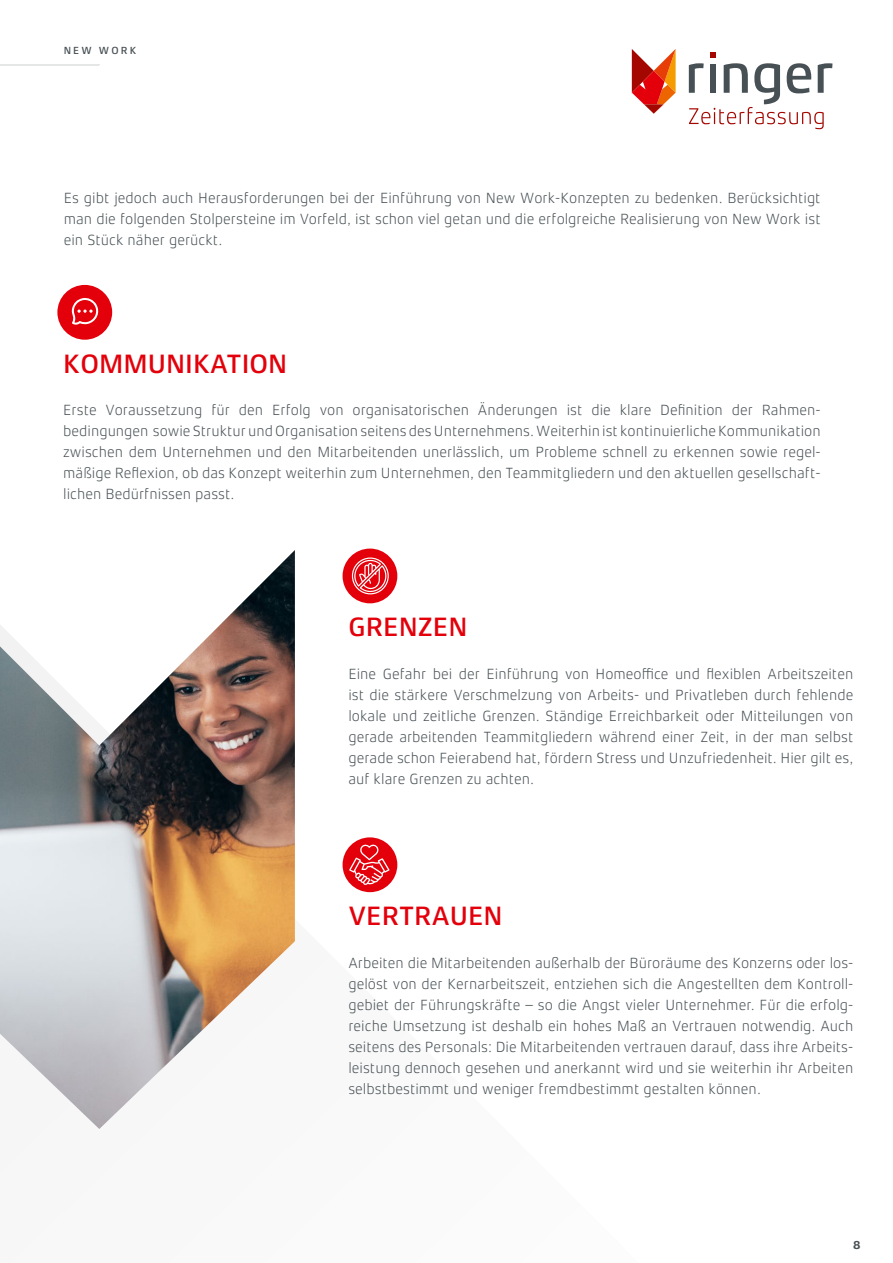
<style>
.page{position:relative;width:893px;height:1263px;background:#fff}
.page>*{position:absolute;margin:0;border:0;box-sizing:border-box;transform-origin:0 0}
.t1{font:500 27px "Xenois Sans Pro";color:#e3000b}
.t2{font:300 15px/21px "Xenois Sans Pro";color:#475054;text-align:justify}
.t3{font:700 12px "Xenois Sans Pro";color:#475054}
.t4{font:500 10.5px "Xenois Sans Pro";letter-spacing:.2em;color:#475054}
</style>
<div class="page">
<svg style="left:632px;top:49px;width:44px;height:65px"></svg>
<svg style="left:689px;top:52px;width:143px;height:77px"></svg>
<img style="left:0;top:550px;width:295px;height:579px">
<div style="left:343px;top:549px;width:54px;height:54px;background:#e3000b;border-radius:50%"></div>
<svg style="left:352px;top:557px;width:37px;height:38px"></svg>
<div style="left:343px;top:837px;width:54px;height:55px;background:#e3000b;border-radius:50%"></div>
<svg style="left:349px;top:843px;width:41px;height:42px"></svg>
<div style="left:57px;top:285px;width:55px;height:55px;background:#e3000b;border-radius:50%"></div>
<svg style="left:72px;top:297px;width:27px;height:28px"></svg>
<p class="t4" style="left:64px;top:44px;width:74px">NEW WORK</p>
<p class="t2" style="left:64px;top:187px;width:758px">Es gibt jedoch auch Herausforderungen bei der Einführung von New Work-Konzepten zu bedenken. Berücksichtigt man die folgenden Stolpersteine im Vorfeld, ist schon viel getan und die erfolgreiche Realisierung von New Work ist ein Stück näher gerückt.</p>
<h1 class="t1" style="left:63px;top:349px;width:226px">KOMMUNIKATION</h1>
<p class="t2" style="left:63px;top:400px;width:759px">Erste Voraussetzung für den Erfolg von organisatorischen Änderungen ist die klare Definition der Rahmen&shy;bedingungen sowie Struktur und Organisation seitens des Unternehmens. Weiterhin ist kontinuierliche Kommunikation zwischen dem Unternehmen und den Mitarbeitenden unerlässlich, um Probleme schnell zu erkennen sowie regel&shy;mäßige Reflexion, ob das Konzept weiterhin zum Unternehmen, den Teammitgliedern und den aktuellen gesellschaft&shy;lichen Bedürfnissen passt.</p>
<h1 class="t1" style="left:348px;top:612px;width:121px">GRENZEN</h1>
<p class="t2" style="left:348px;top:663px;width:507px">Eine Gefahr bei der Einführung von Homeoffice und flexiblen Arbeitszeiten ist die stärkere Verschmelzung von Arbeits- und Privatleben durch fehlende lokale und zeitliche Grenzen. Ständige Erreichbarkeit oder Mitteilungen von gerade arbeitenden Teammitgliedern während einer Zeit, in der man selbst gerade schon Feierabend hat, fördern Stress und Unzufriedenheit. Hier gilt es, auf klare Grenzen zu achten.</p>
<h1 class="t1" style="left:348px;top:901px;width:156px">VERTRAUEN</h1>
<p class="t2" style="left:348px;top:952px;width:507px">Arbeiten die Mitarbeitenden außerhalb der Büroräume des Konzerns oder los&shy;gelöst von der Kernarbeitszeit, entziehen sich die Angestellten dem Kontroll&shy;gebiet der Führungskräfte – so die Angst vieler Unternehmer. Für die erfolg&shy;reiche Umsetzung ist deshalb ein hohes Maß an Vertrauen notwendig. Auch seitens des Personals: Die Mitarbeitenden vertrauen darauf, dass ihre Arbeits&shy;leistung dennoch gesehen und anerkannt wird und sie weiterhin ihr Arbeiten selbstbestimmt und weniger fremdbestimmt gestalten können.</p>
<p class="t3" style="left:853px;top:1238px;width:9px">8</p>
</div>
